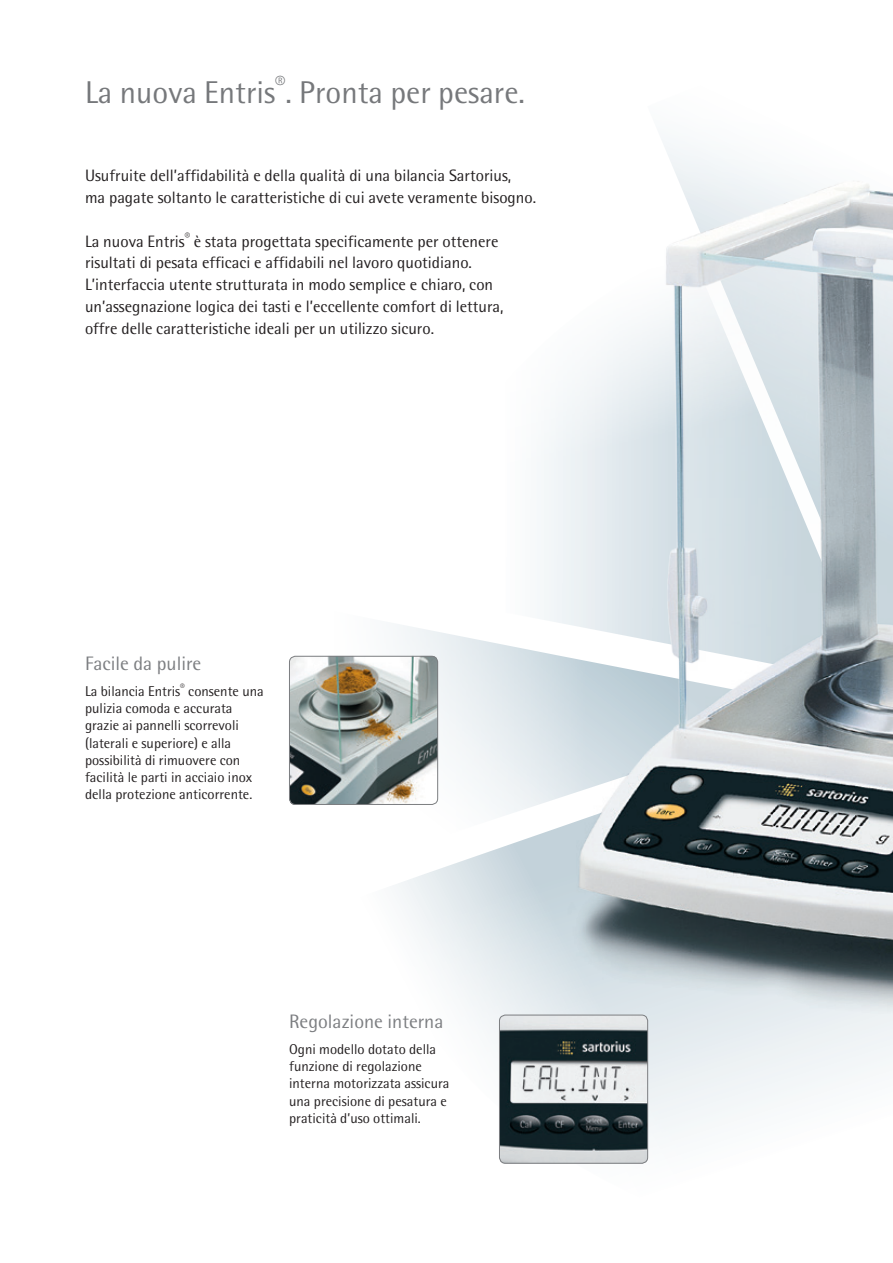
<style>
.page{position:relative;width:893px;height:1263px;background:#fff}
.page>*{position:absolute;margin:0;border:0;box-sizing:border-box;transform-origin:0 0}
.t1{font:31.5px "Sartorius Rotis Sans 2013";color:#76787b}
.t2{font:19.5px "Sartorius Rotis Sans 2013";color:#7c7e81}
.t3{font:16.5px/21.8px "Sartorius Rotis Sans 2013";color:#231f20}
.t4{font:14.25px/17.2px "Sartorius Rotis Sans 2013";color:#231f20}
</style>
<div class="page">
<svg style="left:395px;top:871px;width:498px;height:293px"></svg>
<svg style="left:297px;top:624px;width:237px;height:247px"></svg>
<svg style="left:418px;top:624px;width:116px;height:59px"></svg>
<img style="left:499px;top:1015px;width:149px;height:148px">
<div style="left:499px;top:1015px;width:149px;height:148px;border:1px solid #7c7e81;border-radius:6px"></div>
<img style="left:289px;top:656px;width:149px;height:149px">
<div style="left:289px;top:656px;width:149px;height:149px;border:1px solid #7c7e81;border-radius:6px"></div>
<img style="left:534px;top:986px;width:359px;height:57px">
<img style="left:534px;top:139px;width:359px;height:847px">
<h1 class="t1" style="left:85px;top:73px;width:441px">La nuova Entris<sup>®</sup>. Pronta per pesare.</h1>
<p class="t3" style="left:85px;top:165px;width:453px">Usufruite dell’affidabilità e della qualità di una bilancia Sartorius,<br>ma pagate soltanto le caratteristiche di cui avete veramente bisogno.</p>
<p class="t3" style="left:85px;top:230px;width:420px">La nuova Entris<sup>®</sup> è stata progettata specificamente per ottenere risultati di pesata efficaci e affidabili nel lavoro quotidiano.<br>L’interfaccia utente strutturata in modo semplice e chiaro, con un’assegnazione logica dei tasti e l’eccellente comfort di lettura, offre delle caratteristiche ideali per un utilizzo sicuro.</p>
<p class="t2" style="left:85px;top:652px;width:118px">Facile da pulire</p>
<p class="t4" style="left:85px;top:682px;width:180px">La bilancia Entris<sup>®</sup> consente una pulizia comoda e accurata grazie ai pannelli scorrevoli (laterali e superiore) e alla possibilità di rimuovere con facilità le parti in acciaio inox della protezione anticorrente.</p>
<p class="t2" style="left:289px;top:1010px;width:156px">Regolazione interna</p>
<p class="t4" style="left:289px;top:1040px;width:162px">Ogni modello dotato della funzione di regolazione interna motorizzata assicura una precisione di pesatura e praticità d’uso ottimali.</p>
</div>
